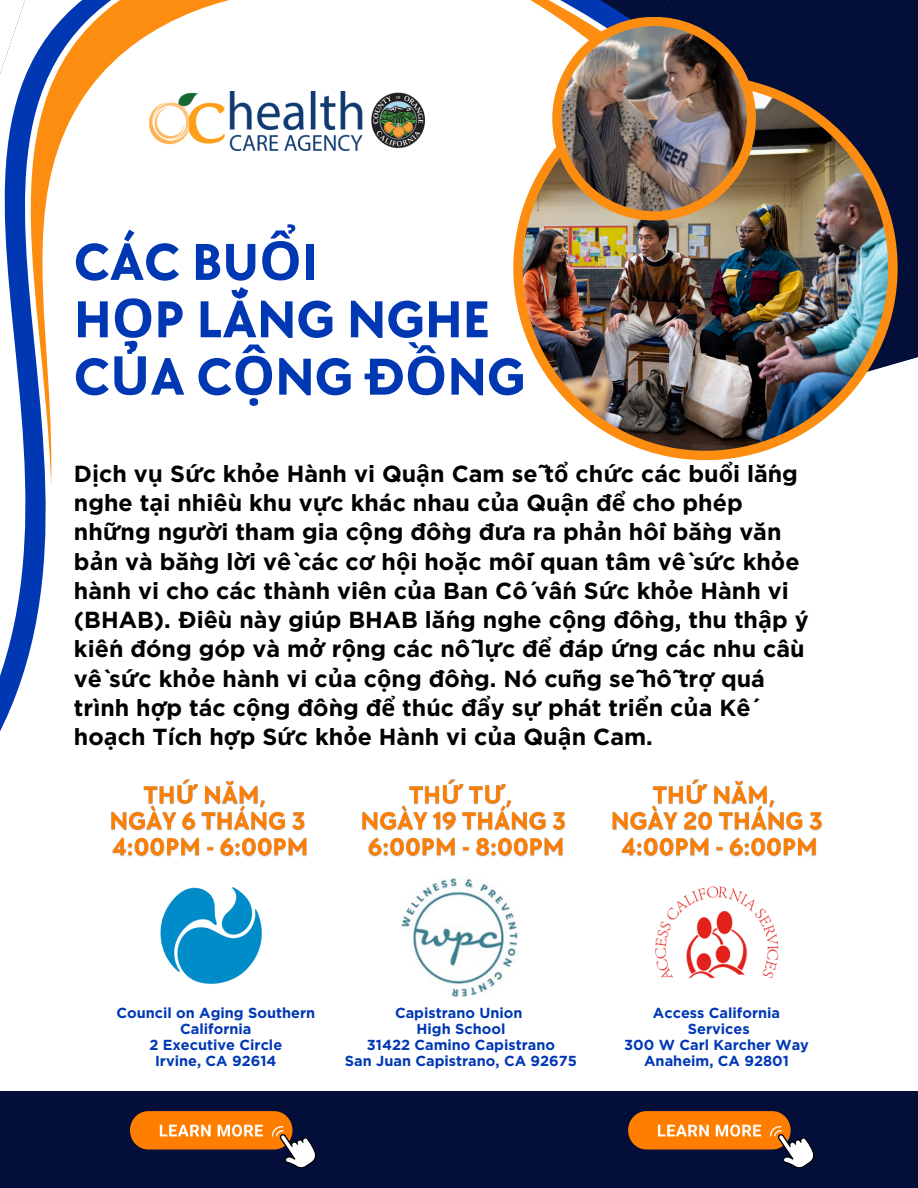
<style>
.page{position:relative;width:918px;height:1188px;background:#fff}
.page>*{position:absolute;margin:0;border:0;box-sizing:border-box;transform-origin:0 0}
.t1{font:700 53.7px/57.3px "TT Chocolates";color:#0038b4}
.t2{font:700 23.25px/29.2px "Gotham";color:#000}
.t3{font:700 14.55px/15.8px "Gotham";color:#0038b4;text-align:center}
.s1{font-family:"Noto Sans"}
</style>
<div class="page">
<div style="left:0;top:1091px;width:918px;height:97px;background:#040f39"></div>
<svg style="left:0;top:422px;width:52px;height:309px"></svg>
<svg style="left:831px;top:0;width:87px;height:396px;background:#19234a"></svg>
<svg style="left:0;top:36px;width:831px;height:386px"></svg>
<svg style="left:13px;top:0;width:818px;height:409px"></svg>
<div style="left:513px;top:76px;width:385px;height:384px;background:#fd8d10;border-radius:50%"></div>
<img style="left:523px;top:85px;width:365px;height:366px;border-radius:50%">
<div style="left:552px;top:17px;width:204px;height:204px;background:#fd8d10;border-radius:50%"></div>
<img style="left:561px;top:26px;width:186px;height:185px;border-radius:50%">
<img style="left:655px;top:886px;width:124px;height:93px">
<img style="left:400px;top:877px;width:118px;height:121px">
<div style="left:628px;top:1111px;width:163px;height:38px;background:#ff7e00;border-radius:19px"></div>
<svg style="left:658px;top:1125px;width:51px;height:11px"></svg>
<svg style="left:716px;top:1125px;width:45px;height:12px"></svg>
<svg style="left:770px;top:1126px;width:45px;height:43px"></svg>
<div style="left:130px;top:1111px;width:163px;height:38px;background:#ff7e00;border-radius:19px"></div>
<svg style="left:160px;top:1125px;width:51px;height:11px"></svg>
<svg style="left:218px;top:1125px;width:45px;height:12px"></svg>
<svg style="left:272px;top:1126px;width:45px;height:43px"></svg>
<img style="left:149px;top:871px;width:134px;height:133px;border-radius:50%">
<img style="left:111px;top:779px;width:196px;height:78px">
<img style="left:362px;top:779px;width:203px;height:78px">
<img style="left:612px;top:779px;width:210px;height:78px">
<p class="t1" style="left:74px;top:235px;width:453px">CÁC BU<span class="s1">Ổ</span>I<br>H<span class="s1">Ọ</span>P LẮNG NGHE<br>C<span class="s1">Ủ</span>A C<span class="s1">Ộ</span>NG Đ<span class="s1">Ồ</span>NG</p>
<p class="t2" style="left:74px;top:459px;width:736px">D<span class="s1">ị</span>ch v<span class="s1">ụ</span> S<span class="s1">ứ</span>c kh<span class="s1">ỏ</span>e Hành vi Qu<span class="s1">ậ</span>n Cam sẽ t<span class="s1">ổ</span> ch<span class="s1">ứ</span>c các bu<span class="s1">ổ</span>i lắng nghe t<span class="s1">ạ</span>i nhiều khu v<span class="s1">ự</span>c khác nhau c<span class="s1">ủ</span>a Qu<span class="s1">ậ</span>n đ<span class="s1">ể</span> cho phép nh<span class="s1">ữ</span>ng ng<span class="s1">ườ</span>i tham gia c<span class="s1">ộ</span>ng đồng đ<span class="s1">ư</span>a ra ph<span class="s1">ả</span>n hồi bằng văn b<span class="s1">ả</span>n và bằng l<span class="s1">ờ</span>i về các c<span class="s1">ơ</span> h<span class="s1">ộ</span>i ho<span class="s1">ặ</span>c mối quan tâm về s<span class="s1">ứ</span>c kh<span class="s1">ỏ</span>e hành vi cho các thành viên c<span class="s1">ủ</span>a Ban Cố vấn S<span class="s1">ứ</span>c kh<span class="s1">ỏ</span>e Hành vi (BHAB). Điều này giúp BHAB lắng nghe c<span class="s1">ộ</span>ng đồng, thu th<span class="s1">ậ</span>p ý kiến đóng góp và m<span class="s1">ở</span> r<span class="s1">ộ</span>ng các nỗ l<span class="s1">ự</span>c đ<span class="s1">ể</span> đáp <span class="s1">ứ</span>ng các nhu cầu về s<span class="s1">ứ</span>c kh<span class="s1">ỏ</span>e hành vi c<span class="s1">ủ</span>a c<span class="s1">ộ</span>ng đồng. Nó cũng sẽ hỗ tr<span class="s1">ợ</span> quá trình h<span class="s1">ợ</span>p tác c<span class="s1">ộ</span>ng đồng đ<span class="s1">ể</span> thúc đ<span class="s1">ẩ</span>y s<span class="s1">ự</span> phát tri<span class="s1">ể</span>n c<span class="s1">ủ</span>a Kế ho<span class="s1">ạ</span>ch Tích h<span class="s1">ợ</span>p S<span class="s1">ứ</span>c kh<span class="s1">ỏ</span>e Hành vi c<span class="s1">ủ</span>a Qu<span class="s1">ậ</span>n Cam.</p>
<p class="t3" style="left:116px;top:1005px;width:200px">Council on Aging Southern<br>California</p>
<p class="t3" style="left:149px;top:1037px;width:134px">2 Executive Circle</p>
<p class="t3" style="left:155px;top:1052px;width:123px">Irvine, CA 92614</p>
<p class="t3" style="left:395px;top:1005px;width:129px">Capistrano Union</p>
<p class="t3" style="left:417px;top:1021px;width:90px">High School</p>
<p class="t3" style="left:367px;top:1037px;width:190px">31422 Camino Capistrano</p>
<p class="t3" style="left:345px;top:1052px;width:234px">San Juan Capistrano, CA 92675</p>
<p class="t3" style="left:653px;top:1005px;width:129px">Access California</p>
<h1 class="t3" style="left:688px;top:1021px;width:63px">Services</h1>
<h3 class="t3" style="left:624px;top:1037px;width:186px">300 W Carl Karcher Way</h3>
<p class="t3" style="left:644px;top:1052px;width:146px">Anaheim, CA 92801</p>
</div>
